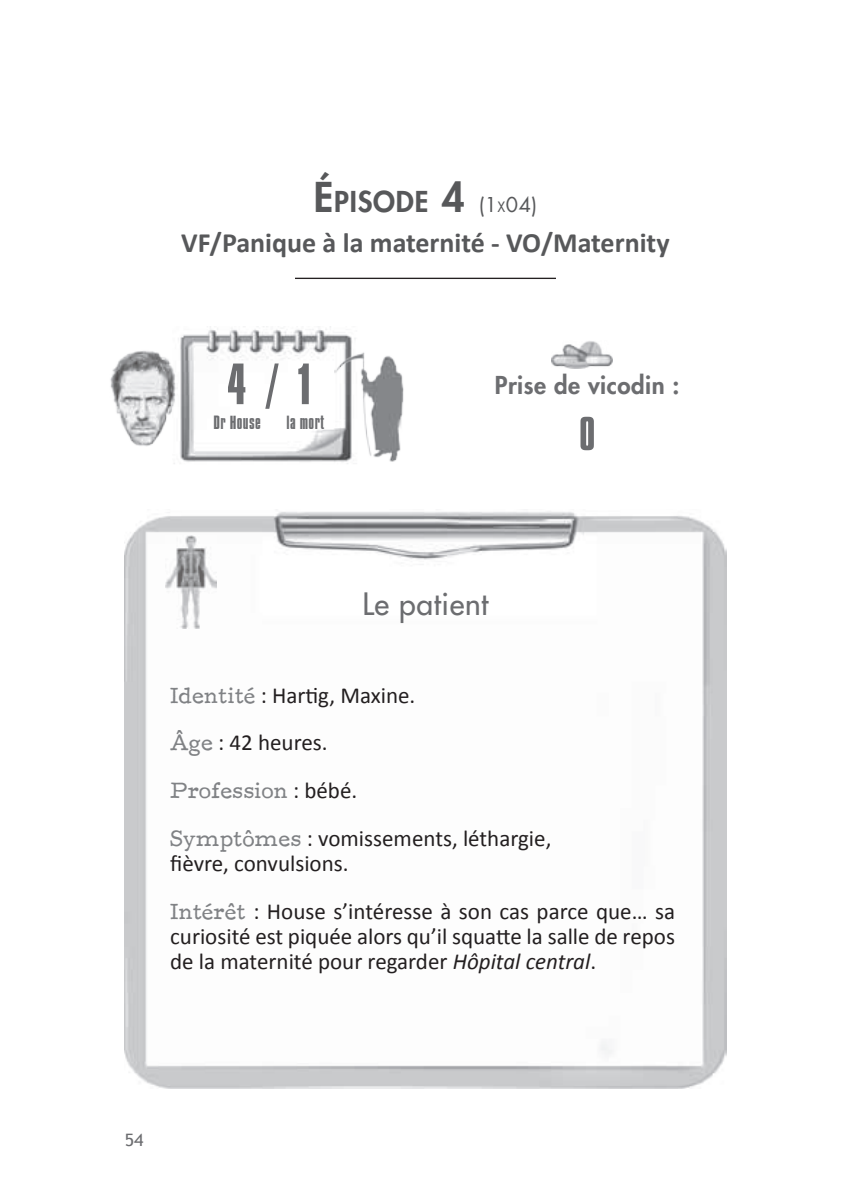
<style>
.page{position:relative;width:851px;height:1191px;background:#fff}
.page>*{position:absolute;margin:0;border:0;box-sizing:border-box;transform-origin:0 0}
.t1{font:50px "Compacta BT";color:#6c6d70}
.t2{font:50px "Compacta Plain";color:#6c6d70}
.t3{font:30px "Futura";letter-spacing:.02em;color:#6c6d70}
.t4{font:700 28px "Calibri";color:#57585a}
.t5{font:800 28px "Futura";letter-spacing:.03em;color:#57585a}
.t6{font:800 24px "Futura";letter-spacing:.02em;color:#6c6d70}
.t7{font:23px/25px "Calibri";color:#231f20}
.t8{font:23px "F25 Executive";color:#808285}
.t9{font:20px "Compacta Plain";letter-spacing:.02em;color:#6c6d70}
.t10{font:17.2px "Trebuchet MS";color:#6c6d70;scale:1.05 1}
.s1{font-size:40px}
.s2{font-family:"Futura LT";font-weight:400;font-size:20px}
.s3{font-family:"Futura LT";font-weight:400;font-size:14px}
.s4{font-family:"F25 Executive";color:#808285}
.s5{font-family:"Calibri";color:#231f20}
.s6{font-style:italic}
</style>
<div class="page">
<img style="left:174px;top:326px;width:182px;height:138px">
<img style="left:125px;top:511px;width:601px;height:578px">
<img style="left:110px;top:349px;width:67px;height:97px">
<img style="left:551px;top:341px;width:61px;height:27px">
<img style="left:334px;top:344px;width:70px;height:120px">
<img style="left:166px;top:536px;width:51px;height:92px">
<hr style="left:295px;top:278px;width:261px;height:1px;background:#231f20">
<p class="t5" style="left:314px;top:184px;width:225px"><span class="s1">É</span>PISODE <span class="s1">4</span> <span class="s2">(1</span><span class="s3">x</span><span class="s2">04)</span></p>
<p class="t4" style="left:181px;top:225px;width:490px">VF/Panique à la maternité - VO/Maternity</p>
<h1 class="t1" style="left:227px;top:355px;width:86px">4 / 1</h1>
<p class="t9" style="left:213px;top:412px;width:49px">Dr House</p>
<p class="t9" style="left:286px;top:412px;width:39px">la mort</p>
<p class="t6" style="left:495px;top:370px;width:186px">Prise de vicodin :</p>
<h1 class="t2" style="left:579px;top:406px;width:18px">0</h1>
<h2 class="t3" style="left:362px;top:585px;width:127px">Le patient</h2>
<p class="t7" style="left:170px;top:670px;width:247px;line-height:47.6px"><span class="s4">Identité</span> : Hartig, Maxine.<br><span class="s4">Âge</span> : 42 heures.</p>
<p class="t8" style="left:170px;top:777px;width:188px">Profession <span class="s5">: bébé.</span></p>
<p class="t7" style="left:170px;top:824px;width:382px"><span class="s4">Symptômes</span> : vomissements, léthargie, fièvre, convulsions.</p>
<p class="t7" style="left:170px;top:897px;width:506px;text-align:justify"><span class="s4">Intérêt</span> : House s’intéresse à son cas parce que… sa curiosité est piquée alors qu’il squatte la salle de repos de la maternité pour regarder <span class="s6">Hôpital central</span>.</p>
<p class="t10" style="left:125px;top:1129px;width:19px">54</p>
</div>
